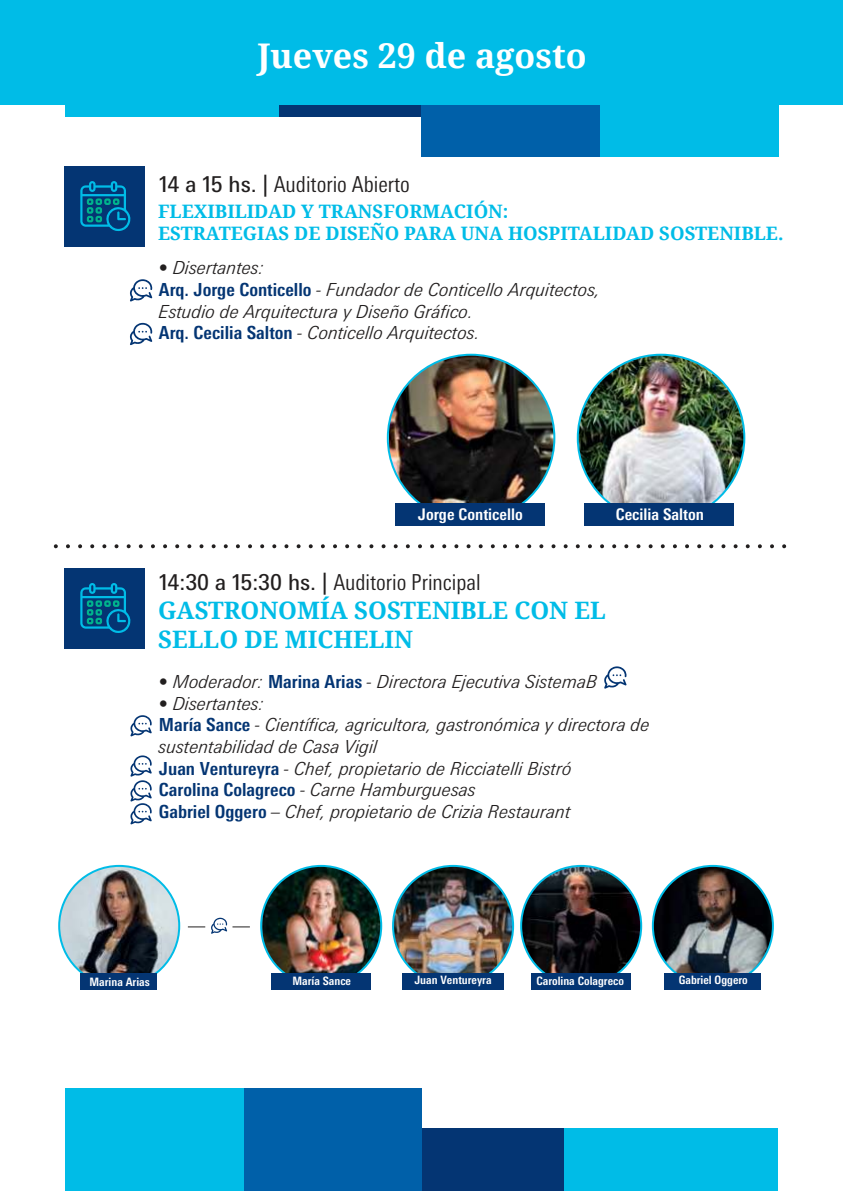
<style>
.page{position:relative;width:843px;height:1191px;background:#fff}
.page>*{position:absolute;margin:0;border:0;box-sizing:border-box;transform-origin:0 0}
.t1{font:700 34px "Noto Serif";color:#fff}
.t2{font:700 24px/28.8px "Noto Serif";color:#00bce7}
.t3{font:300 condensed 22px "Messe Univers";color:#221f1f}
.t4{font:700 18.6px/22.2px "Noto Serif";color:#00bce7}
.t5{font:italic 300 18px/21.6px "Messe Univers";color:#221f1f}
.t6{font:700 condensed 16px "Messe Univers";color:#fff}
.t7{font:700 condensed 11.6px "Messe Univers";color:#fff}
.s1{font-weight:400;font-stretch:normal}
.s2{font-weight:700;font-style:normal;font-stretch:condensed;color:#043573}
</style>
<div class="page">
<img style="left:262px;top:866px;width:119px;height:107px">
<img style="left:577px;top:355px;width:167px;height:166px;border-radius:83px">
<img style="left:393px;top:866px;width:120px;height:120px;border-radius:60px">
<img style="left:59px;top:866px;width:120px;height:120px;border-radius:60px">
<div style="left:65px;top:41px;width:214px;height:75px;background:#00bce7"></div>
<div style="left:279px;top:41px;width:142px;height:75px;background:#043573"></div>
<div style="left:421px;top:41px;width:179px;height:115px;background:#0060a9"></div>
<div style="left:600px;top:41px;width:178px;height:115px;background:#00bce7"></div>
<div style="left:0;top:0;width:842px;height:105px;background:#00bce7"></div>
<div style="left:64px;top:166px;width:81px;height:80px;background:#043573"></div>
<svg style="left:80px;top:181px;width:51px;height:50px"></svg>
<svg style="left:56px;top:544px;width:731px;height:4px"></svg>
<svg style="left:130px;top:279px;width:22px;height:23px"></svg>
<svg style="left:130px;top:323px;width:22px;height:22px"></svg>
<div style="left:64px;top:568px;width:81px;height:80px;background:#043573"></div>
<svg style="left:80px;top:583px;width:51px;height:50px"></svg>
<svg style="left:604px;top:666px;width:22px;height:23px"></svg>
<svg style="left:130px;top:715px;width:22px;height:21px"></svg>
<svg style="left:130px;top:755px;width:22px;height:69px"></svg>
<div style="left:584px;top:503px;width:150px;height:23px;background:#043573"></div>
<div style="left:271px;top:973px;width:100px;height:16px;background:#043573"></div>
<div style="left:402px;top:973px;width:102px;height:16px;background:#043573"></div>
<div style="left:80px;top:973px;width:76px;height:16px;background:#043573"></div>
<img style="left:652px;top:866px;width:120px;height:120px;border-radius:60px">
<img style="left:521px;top:866px;width:120px;height:117px">
<div style="left:531px;top:973px;width:99px;height:16px;background:#043573"></div>
<div style="left:664px;top:973px;width:96px;height:16px;background:#043573"></div>
<img style="left:389px;top:355px;width:165px;height:166px">
<div style="left:394px;top:503px;width:150px;height:23px;background:#043573"></div>
<svg style="left:188px;top:926px;width:17px;height:1px"></svg>
<svg style="left:211px;top:917px;width:39px;height:17px"></svg>
<div style="left:564px;top:1128px;width:213px;height:63px;background:#00bce7"></div>
<div style="left:421px;top:1128px;width:143px;height:63px;background:#043573"></div>
<div style="left:243px;top:1088px;width:178px;height:103px;background:#0060a9"></div>
<div style="left:65px;top:1088px;width:178px;height:103px;background:#00bce7"></div>
<h1 class="t1" style="left:257px;top:42px;width:330px">Jueves 29 de agosto</h1>
<p class="t3" style="left:159px;top:175px;width:252px"><span class="s1">14 a 15 hs. |</span> Auditorio Abierto</p>
<p class="t4" style="left:158px;top:202px;width:626px">FLEXIBILIDAD Y TRANSFORMACIÓN:<br>ESTRATEGIAS DE DISEÑO PARA UNA HOSPITALIDAD SOSTENIBLE.</p>
<p class="t5" style="left:159px;top:257px;width:443px">ï Disertantes:<br><span class="s2">Arq. Jorge Conticello</span> - Fundador de Conticello Arquitectos, Estudio de Arquitectura y Diseño Gráfico.<br><span class="s2">Arq. Cecilia Salton</span> - Conticello Arquitectos.</p>
<p class="t6" style="left:418px;top:505px;width:106px">Jorge Conticello</p>
<p class="t6" style="left:615px;top:505px;width:90px">Cecilia Salton</p>
<p class="t3" style="left:159px;top:573px;width:323px"><span class="s1">14:30 a 15:30 hs. |</span> Auditorio Principal</p>
<h2 class="t2" style="left:158px;top:598px;width:449px">GASTRONOMÍA SOSTENIBLE CON EL<br>SELLO DE MICHELIN</h2>
<p class="t5" style="left:159px;top:671px;width:492px">ï Moderador: <span class="s2">Marina Arias</span> - Directora Ejecutiva SistemaB<br>ï Disertantes:<br><span class="s2">María Sance</span> - Científica, agricultora, gastronómica y directora de sustentabilidad de Casa Vigil<br><span class="s2">Juan Ventureyra</span> - Chef, propietario de Ricciatelli Bistró<br><span class="s2">Carolina Colagreco</span> - Carne Hamburguesas<br><span class="s2">Gabriel Oggero</span> – Chef, propietario de Crizia Restaurant</p>
<p class="t7" style="left:89px;top:975px;width:62px">Marina Arias</p>
<p class="t7" style="left:292px;top:974px;width:60px">María Sance</p>
<p class="t7" style="left:414px;top:973px;width:79px">Juan Ventureyra</p>
<p class="t7" style="left:536px;top:974px;width:89px">Carolina Colagreco</p>
<p class="t7" style="left:678px;top:973px;width:70px">Gabriel Oggero</p>
</div>
